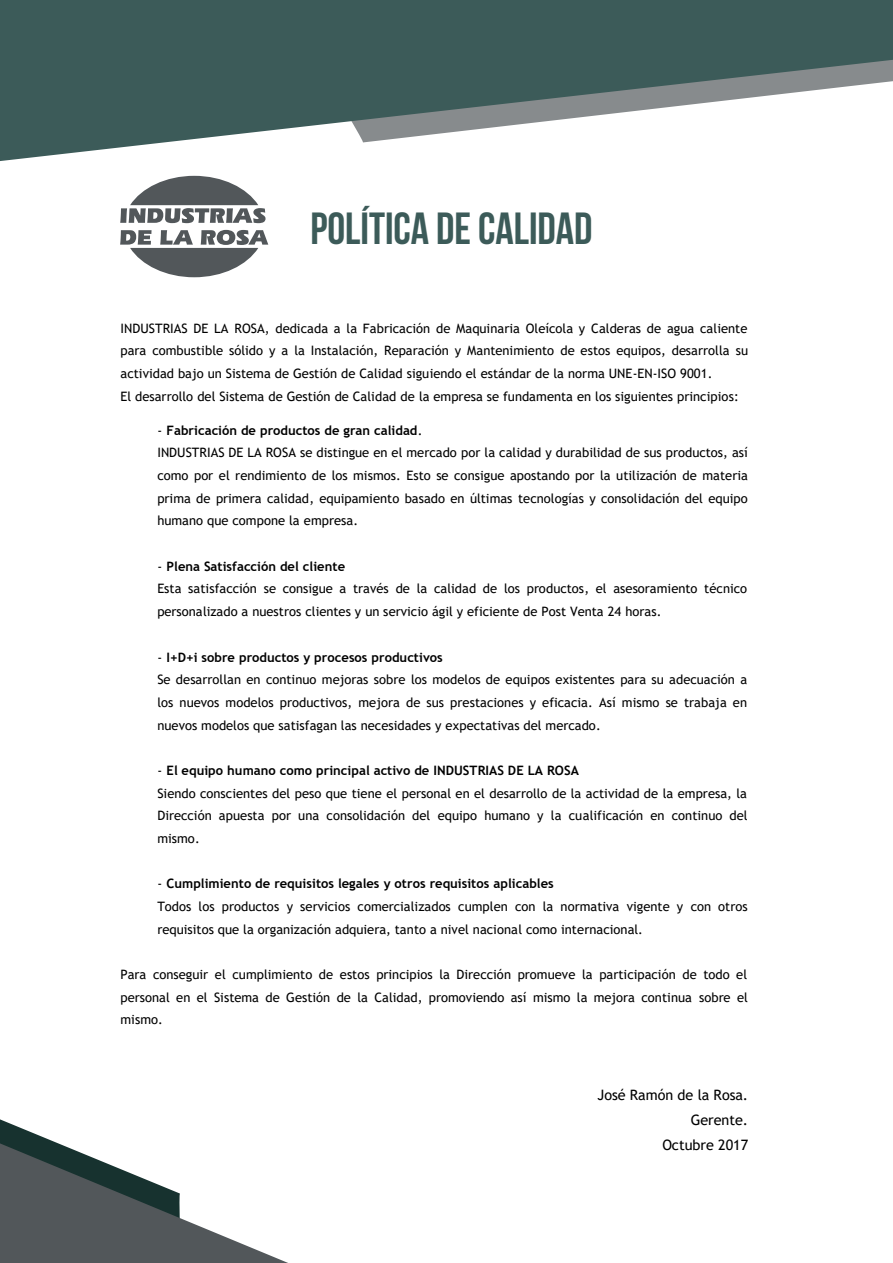
<style>
.page{position:relative;width:893px;height:1263px;background:#fff}
.page>*{position:absolute;margin:0;border:0;box-sizing:border-box;transform-origin:0 0}
.t1{font:700 45px "Bebas Neue";color:#3c5b59}
.t2{font:14.4px/24.9px "Trebuchet MS";color:#000;text-align:right}
.t3{font:12.9px/22.6px "Trebuchet MS";color:#000}
.s1{font-weight:700}
</style>
<div class="page">
<svg style="left:0;top:0;width:893px;height:161px;fill:#3c5b59"></svg>
<svg style="left:120px;top:176px;width:148px;height:101px"></svg>
<svg style="left:0;top:1119px;width:288px;height:144px"></svg>
<h1 class="t1" style="left:310px;top:204px;width:284px">POLÍTICA DE CALIDAD</h1>
<p class="t3" style="left:121px;top:317px;width:629px">INDUSTRIAS DE LA ROSA, dedicada a la Fabricación de Maquinaria Oleícola y Calderas de agua caliente para combustible sólido y a la Instalación, Reparación y Mantenimiento de estos equipos, desarrolla su actividad bajo un Sistema de Gestión de Calidad siguiendo el estándar de la norma UNE-EN-ISO 9001.<br>El desarrollo del Sistema de Gestión de Calidad de la empresa se fundamenta en los siguientes principios:</p>
<p class="t3" style="left:157px;top:419px;width:592px">- <span class="s1">Fabricación de productos de gran calidad</span>.<br>INDUSTRIAS DE LA ROSA se distingue en el mercado por la calidad y durabilidad de sus productos, así como por el rendimiento de los mismos. Esto se consigue apostando por la utilización de materia prima de primera calidad, equipamiento basado en últimas tecnologías y consolidación del equipo humano que compone la empresa.</p>
<p class="t3" style="left:157px;top:555px;width:591px">- <span class="s1">Plena Satisfacción del cliente<br></span>Esta satisfacción se consigue a través de la calidad de los productos, el asesoramiento técnico personalizado a nuestros clientes y un servicio ágil y eficiente de Post Venta 24 horas.</p>
<p class="t3" style="left:157px;top:645px;width:591px">- <span class="s1">I+D+i sobre productos y procesos productivos<br></span>Se desarrollan en continuo mejoras sobre los modelos de equipos existentes para su adecuación a los nuevos modelos productivos, mejora de sus prestaciones y eficacia. Así mismo se trabaja en nuevos modelos que satisfagan las necesidades y expectativas del mercado.</p>
<p class="t3" style="left:157px;top:759px;width:592px">- <span class="s1">El equipo humano como principal activo de INDUSTRIAS DE LA ROSA<br></span>Siendo conscientes del peso que tiene el personal en el desarrollo de la actividad de la empresa, la Dirección apuesta por una consolidación del equipo humano y la cualificación en continuo del mismo.</p>
<p class="t3" style="left:157px;top:872px;width:592px">- <span class="s1">Cumplimiento de requisitos legales y otros requisitos aplicables<br></span>Todos los productos y servicios comercializados cumplen con la normativa vigente y con otros requisitos que la organización adquiera, tanto a nivel nacional como internacional.</p>
<p class="t3" style="left:121px;top:963px;width:629px;text-align:justify">Para conseguir el cumplimiento de estos principios la Dirección promueve la participación de todo el personal en el Sistema de Gestión de la Calidad, promoviendo así mismo la mejora continua sobre el mismo.</p>
<p class="t2" style="left:598px;top:1083px;width:152px">José Ramón de la Rosa.<br>Gerente.<br>Octubre 2017</p>
</div>
